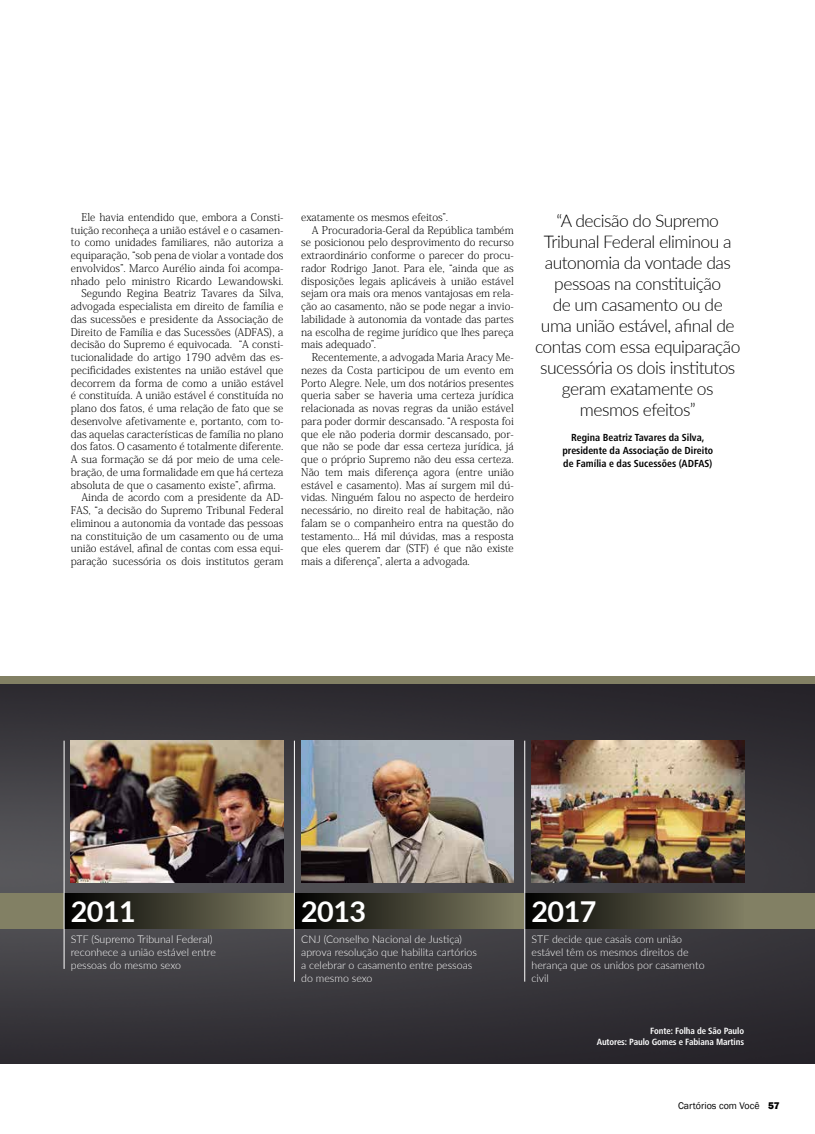
<style>
.page{position:relative;width:815px;height:1134px;background:#fff}
.page>*{position:absolute;margin:0;border:0;box-sizing:border-box;transform-origin:0 0}
.t1{font:700 28.75px "Lato";letter-spacing:-.02em;color:#fff}
.t2{font:300 17.5px/21px "Lato";letter-spacing:-.03em;color:#000;text-align:center}
.t3{font:200 10.62px "Koz Min Pro";color:#000}
.t4{font:300 10.62px/12.8px "Lato";color:#fff}
.t5{font:700 condensed 10.62px/12.8px "Frutiger Next LT";color:#000;text-align:center}
.t6{font:10px "Franklin Gothic";color:#000}
.t7{font:700 condensed 9.38px/11.2px "Frutiger Next LT";letter-spacing:-.01em;color:#fff;text-align:right}
.s1{font-weight:800}
</style>
<div class="page">
<img style="left:0;top:684px;width:815px;height:379px">
<div style="left:0;top:893px;width:815px;height:35px;background:#828064"></div>
<div style="left:64px;top:893px;width:219px;height:35px;background:linear-gradient(to right,#000,#807d62)"></div>
<div style="left:294px;top:893px;width:220px;height:35px;background:linear-gradient(to right,#000,#7f7d62)"></div>
<div style="left:524px;top:893px;width:220px;height:35px;background:linear-gradient(to right,#000,#7f7d62)"></div>
<img style="left:71px;top:741px;width:212px;height:141px">
<img style="left:531px;top:741px;width:213px;height:141px">
<img style="left:301px;top:741px;width:213px;height:141px">
<hr style="left:64px;top:741px;width:1px;height:228px;background:#fff">
<hr style="left:294px;top:741px;width:1px;height:241px;background:#fff">
<hr style="left:524px;top:741px;width:1px;height:241px;background:#fff">
<div style="left:0;top:677px;width:815px;height:7px;background:#828064"></div>
<p class="t3" style="left:81px;top:209px;width:203px">Ele havia entendido que, embora a Consti-</p>
<p class="t3" style="left:71px;top:222px;width:214px">tuição reconheça a união estável e o casamen-</p>
<p class="t3" style="left:71px;top:235px;width:214px">to como unidades familiares, não autoriza a</p>
<p class="t3" style="left:71px;top:248px;width:214px">equiparação, “sob pena de violar a vontade dos</p>
<p class="t3" style="left:71px;top:260px;width:214px">envolvidos”. Marco Aurélio ainda foi acompa-</p>
<p class="t3" style="left:71px;top:273px;width:214px">nhado pelo ministro Ricardo Lewandowski.</p>
<p class="t3" style="left:81px;top:286px;width:203px">Segundo Regina Beatriz Tavares da Silva,</p>
<p class="t3" style="left:71px;top:299px;width:214px">advogada especialista em direito de família e</p>
<p class="t3" style="left:71px;top:311px;width:214px">das sucessões e presidente da Associação de</p>
<p class="t3" style="left:71px;top:324px;width:214px">Direito de Família e das Sucessões (ADFAS), a</p>
<p class="t3" style="left:71px;top:337px;width:214px">decisão do Supremo é equivocada. “A consti-</p>
<p class="t3" style="left:71px;top:350px;width:214px">tucionalidade do artigo 1790 advêm das es-</p>
<p class="t3" style="left:71px;top:362px;width:214px">pecificidades existentes na união estável que</p>
<p class="t3" style="left:71px;top:375px;width:214px">decorrem da forma de como a união estável</p>
<p class="t3" style="left:71px;top:388px;width:214px">é constituída. A união estável é constituída no</p>
<p class="t3" style="left:71px;top:401px;width:214px">plano dos fatos, é uma relação de fato que se</p>
<p class="t3" style="left:71px;top:413px;width:214px">desenvolve afetivamente e, portanto, com to-</p>
<p class="t3" style="left:71px;top:426px;width:214px">das aquelas características de família no plano</p>
<p class="t3" style="left:71px;top:439px;width:214px">dos fatos. O casamento é totalmente diferente.</p>
<p class="t3" style="left:71px;top:452px;width:214px">A sua formação se dá por meio de uma cele-</p>
<p class="t3" style="left:71px;top:464px;width:214px">bração, de uma formalidade em que há certeza</p>
<p class="t3" style="left:71px;top:477px;width:206px">absoluta de que o casamento existe”, afirma.</p>
<p class="t3" style="left:81px;top:490px;width:203px">Ainda de acordo com a presidente da AD-</p>
<p class="t3" style="left:71px;top:503px;width:214px">FAS, “a decisão do Supremo Tribunal Federal</p>
<p class="t3" style="left:71px;top:515px;width:214px">eliminou a autonomia da vontade das pessoas</p>
<p class="t3" style="left:71px;top:528px;width:214px">na constituição de um casamento ou de uma</p>
<p class="t3" style="left:71px;top:541px;width:214px">união estável, afinal de contas com essa equi-</p>
<p class="t3" style="left:71px;top:554px;width:214px">paração sucessória os dois institutos geram</p>
<p class="t3" style="left:301px;top:209px;width:149px">exatamente os mesmos efeitos”.</p>
<p class="t3" style="left:312px;top:222px;width:203px">A Procuradoria-Geral da República também</p>
<p class="t3" style="left:301px;top:235px;width:214px">se posicionou pelo desprovimento do recurso</p>
<p class="t3" style="left:301px;top:248px;width:214px">extraordinário conforme o parecer do procu-</p>
<p class="t3" style="left:301px;top:260px;width:214px">rador Rodrigo Janot. Para ele, “ainda que as</p>
<p class="t3" style="left:301px;top:273px;width:214px">disposições legais aplicáveis à união estável</p>
<p class="t3" style="left:301px;top:286px;width:214px">sejam ora mais ora menos vantajosas em rela-</p>
<p class="t3" style="left:301px;top:299px;width:214px">ção ao casamento, não se pode negar a invio-</p>
<p class="t3" style="left:301px;top:311px;width:214px">labilidade à autonomia da vontade das partes</p>
<p class="t3" style="left:301px;top:324px;width:214px">na escolha de regime jurídico que lhes pareça</p>
<p class="t3" style="left:301px;top:337px;width:77px">mais adequado”.</p>
<p class="t3" style="left:312px;top:350px;width:203px">Recentemente, a advogada Maria Aracy Me-</p>
<p class="t3" style="left:301px;top:362px;width:214px">nezes da Costa participou de um evento em</p>
<p class="t3" style="left:301px;top:375px;width:214px">Porto Alegre. Nele, um dos notários presentes</p>
<p class="t3" style="left:301px;top:388px;width:214px">queria saber se haveria uma certeza jurídica</p>
<p class="t3" style="left:301px;top:401px;width:214px">relacionada as novas regras da união estável</p>
<p class="t3" style="left:301px;top:413px;width:214px">para poder dormir descansado. “A resposta foi</p>
<p class="t3" style="left:301px;top:426px;width:214px">que ele não poderia dormir descansado, por-</p>
<p class="t3" style="left:301px;top:439px;width:214px">que não se pode dar essa certeza jurídica, já</p>
<p class="t3" style="left:301px;top:452px;width:214px">que o próprio Supremo não deu essa certeza.</p>
<p class="t3" style="left:301px;top:464px;width:214px">Não tem mais diferença agora (entre união</p>
<p class="t3" style="left:301px;top:477px;width:214px">estável e casamento). Mas aí surgem mil dú-</p>
<p class="t3" style="left:301px;top:490px;width:214px">vidas. Ninguém falou no aspecto de herdeiro</p>
<p class="t3" style="left:301px;top:503px;width:214px">necessário, no direito real de habitação, não</p>
<p class="t3" style="left:301px;top:515px;width:214px">falam se o companheiro entra na questão do</p>
<p class="t3" style="left:301px;top:528px;width:214px">testamento... Há mil dúvidas, mas a resposta</p>
<p class="t3" style="left:301px;top:541px;width:214px">que eles querem dar (STF) é que não existe</p>
<p class="t3" style="left:301px;top:554px;width:170px">mais a diferença”, alerta a advogada.</p>
<p class="t2" style="left:535px;top:209px;width:207px">“A decisão do Supremo<br>Tribunal Federal eliminou a autonomia da vontade das pessoas na constituição<br>de um casamento ou de uma união estável, afinal de contas com essa equiparação sucessória os dois institutos geram exatamente os mesmos efeitos”</p>
<p class="t5" style="left:563px;top:431px;width:152px">Regina Beatriz Tavares da Silva, presidente da Associação de Direito de Família e das Sucessões (ADFAS)</p>
<h1 class="t1" style="left:71px;top:891px;width:66px">2011</h1>
<h1 class="t1" style="left:301px;top:891px;width:66px">2013</h1>
<h1 class="t1" style="left:531px;top:891px;width:66px">2017</h1>
<p class="t4" style="left:71px;top:933px;width:147px">STF (Supremo Tribunal Federal) reconhece a união estável entre pessoas do mesmo sexo</p>
<p class="t4" style="left:301px;top:933px;width:177px">CNJ (Conselho Nacional de Justiça) aprova resolução que habilita cartórios a celebrar o casamento entre pessoas do mesmo sexo</p>
<p class="t4" style="left:532px;top:933px;width:175px">STF decide que casais com união estável têm os mesmos direitos de herança que os unidos por casamento civil</p>
<p class="t7" style="left:597px;top:1025px;width:149px">Fonte: Folha de São Paulo<br>Autores: Paulo Gomes e Fabiana Martins</p>
<p class="t6" style="left:678px;top:1099px;width:103px">Cartórios com Você <span class="s1">57</span></p>
</div>
